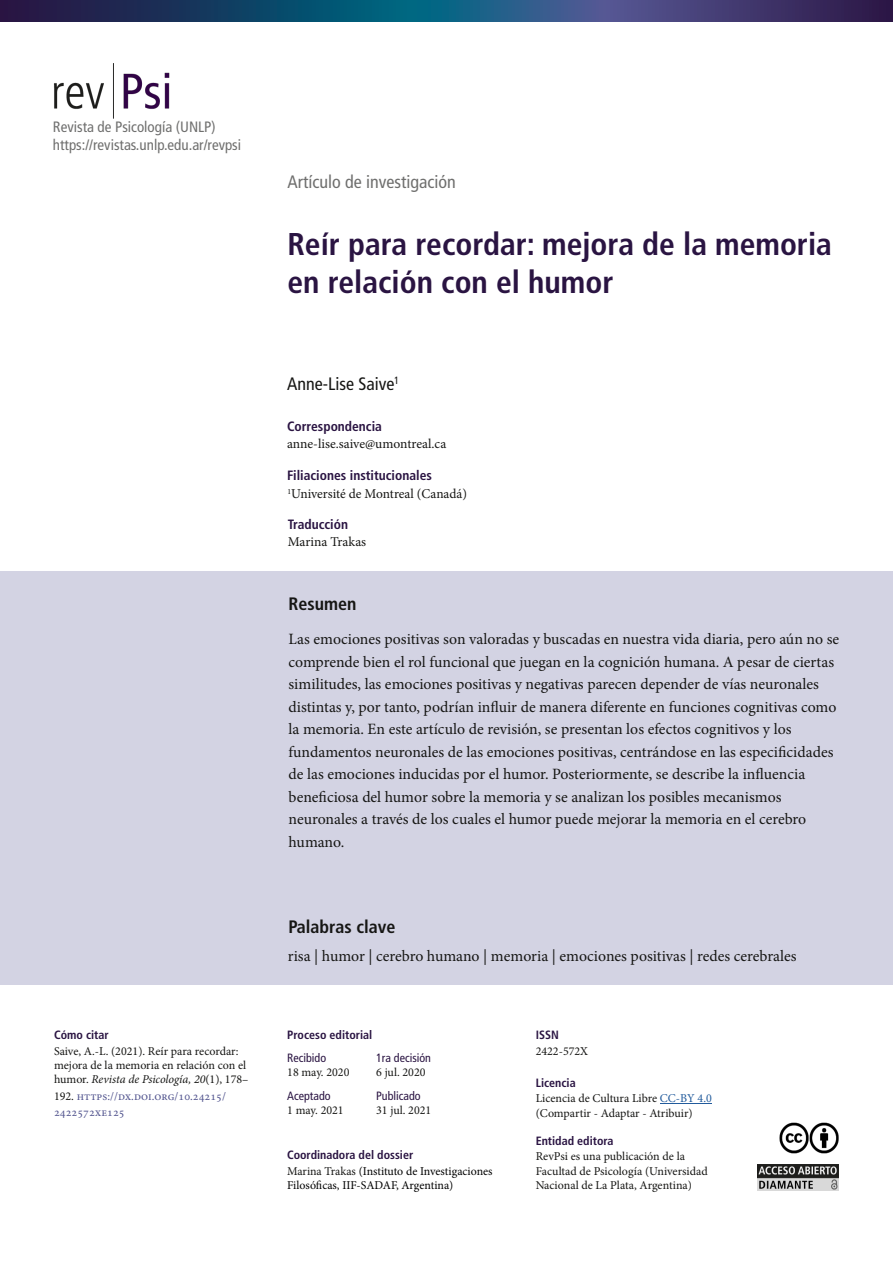
<style>
.page{position:relative;width:893px;height:1263px;background:#fff}
.page>*{position:absolute;margin:0;border:0;box-sizing:border-box;transform-origin:0 0}
.t1{font:700 condensed 31.5px/37.8px "Frutiger LT Com";color:#2a1442}
.t2{font:condensed 18px "Frutiger LT Com";color:#6f6f6e}
.t3{font:700 condensed 18px "Frutiger LT Com";color:#161614}
.t4{font:condensed 18px "Frutiger LT Com";color:#161614}
.t5{font:15.75px/22.5px "Minion Pro";color:#161614}
.t6{font:condensed 15px/18px "Frutiger LT Com";color:#6f6f6e}
.t7{font:13.5px "Minion Pro";letter-spacing:-.005em;color:#161614}
.t8{font:700 condensed 13.5px "Frutiger LT Com";color:#2a1442}
.t9{font:12px/14.4px "Minion Pro";color:#161614}
.t10{font:700 condensed 12px "Frutiger LT Com";color:#2a1442}
.t11{font:12px/14.4px "Minion Pro";color:#000}
.t12{font:12px/16.5px "Minion Pro";color:#53558f}
.t13{font:condensed 12px "Frutiger LT Com";color:#2a1442}
.s1{font-style:italic}
.s2{color:#161614}
.s3{color:#225b9c}
</style>
<div class="page">
<svg style="left:0;top:0;width:893px;height:21px"></svg>
<img style="left:53px;top:63px;width:117px;height:56px">
<div style="left:0;top:571px;width:893px;height:414px;background:#d3d3e3"></div>
<hr style="left:660px;top:1103px;width:52px;height:1px;background:#225b9c">
<img style="left:757px;top:1164px;width:82px;height:27px">
<img style="left:779px;top:1123px;width:60px;height:30px">
<p class="t6" style="left:53px;top:119px;width:190px">Revista de Psicología (UNLP) https://revistas.unlp.edu.ar/revpsi</p>
<p class="t10" style="left:54px;top:1030px;width:56px">Cómo citar</p>
<p class="t9" style="left:54px;top:1045px;width:196px">Saive, A.-L. (2021). Reír para recordar: mejora de la memoria en relación con el humor. <span class="s1">Revista de Psicología, 20</span>(1), 178–</p>
<p class="t12" style="left:54px;top:1089px;width:174px"><span class="s2">192.</span> https://dx.doi.org/10.24215/<br>2422572Xe125</p>
<p class="t2" style="left:287px;top:174px;width:170px">Artículo de investigación</p>
<h1 class="t1" style="left:287px;top:229px;width:546px">Reír para recordar: mejora de la memoria en relación con el humor</h1>
<p class="t4" style="left:287px;top:376px;width:114px">Anne-Lise Saive<sup>1</sup></p>
<p class="t8" style="left:287px;top:421px;width:96px">Correspondencia</p>
<p class="t7" style="left:287px;top:439px;width:161px">anne-lise.saive@umontreal.ca</p>
<p class="t8" style="left:287px;top:469px;width:146px">Filiaciones institucionales</p>
<p class="t7" style="left:287px;top:488px;width:181px"><sup>1</sup>Université de Montreal (Canadá)</p>
<p class="t8" style="left:288px;top:519px;width:62px">Traducción</p>
<p class="t7" style="left:288px;top:536px;width:80px">Marina Trakas</p>
<p class="t3" style="left:289px;top:596px;width:70px">Resumen</p>
<p class="t5" style="left:289px;top:630px;width:552px">Las emociones positivas son valoradas y buscadas en nuestra vida diaria, pero aún no se comprende bien el rol funcional que juegan en la cognición humana. A pesar de ciertas similitudes, las emociones positivas y negativas parecen depender de vías neuronales distintas y, por tanto, podrían influir de manera diferente en funciones cognitivas como la memoria. En este artículo de revisión, se presentan los efectos cognitivos y los fundamentos neuronales de las emociones positivas, centrándose en las especificidades de las emociones inducidas por el humor. Posteriormente, se describe la influencia beneficiosa del humor sobre la memoria y se analizan los posibles mecanismos neuronales a través de los cuales el humor puede mejorar la memoria en el cerebro humano.</p>
<p class="t3" style="left:289px;top:919px;width:108px">Palabras clave</p>
<p class="t5" style="left:288px;top:946px;width:510px">risa | humor | cerebro humano | memoria | emociones positivas | redes cerebrales</p>
<p class="t10" style="left:287px;top:1030px;width:87px">Proceso editorial</p>
<p class="t13" style="left:287px;top:1053px;width:40px">Recibido</p>
<p class="t9" style="left:287px;top:1066px;width:64px">18 may. 2020</p>
<p class="t13" style="left:287px;top:1091px;width:45px">Aceptado</p>
<p class="t9" style="left:287px;top:1104px;width:58px">1 may. 2021</p>
<p class="t13" style="left:376px;top:1053px;width:56px">1ra decisión</p>
<p class="t9" style="left:376px;top:1066px;width:51px">6 jul. 2020</p>
<p class="t13" style="left:376px;top:1091px;width:46px">Publicado</p>
<p class="t9" style="left:376px;top:1104px;width:57px">31 jul. 2021</p>
<p class="t10" style="left:287px;top:1150px;width:128px">Coordinadora del dossier</p>
<p class="t11" style="left:287px;top:1165px;width:207px"><span class="s2">Marina Trakas</span> (Instituto de Investigaciones<br>Filosóficas, IIF-SADAF, Argentina)</p>
<p class="t10" style="left:536px;top:1030px;width:25px">ISSN</p>
<p class="t9" style="left:536px;top:1045px;width:53px">2422-572X</p>
<p class="t10" style="left:536px;top:1078px;width:42px">Licencia</p>
<p class="t9" style="left:536px;top:1092px;width:178px">Licencia de Cultura Libre <span class="s3">CC-BY 4.0 </span>(Compartir - Adaptar - Atribuir)</p>
<p class="t10" style="left:536px;top:1136px;width:79px">Entidad editora</p>
<p class="t9" style="left:536px;top:1150px;width:174px">RevPsi es una publicación de la<br>Facultad de Psicología (Universidad<br>Nacional de La Plata, Argentina)</p>
</div>
